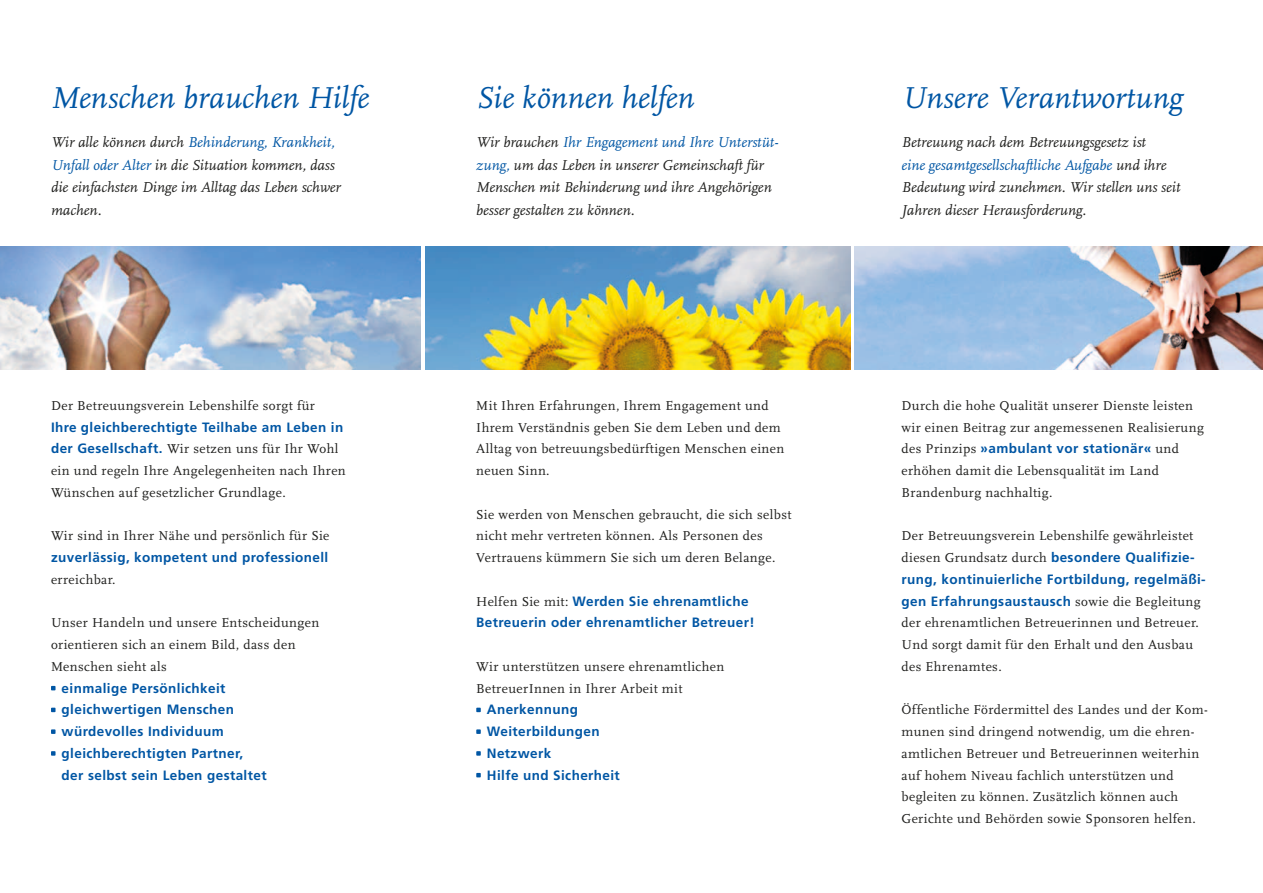
<style>
.page{position:relative;width:1263px;height:893px;background:#fff}
.page>*{position:absolute;margin:0;border:0;box-sizing:border-box;transform-origin:0 0}
.t1{font:italic 31.5px "Scala";color:#0056a4}
.t2{font:italic 15px/22.5px "Scala";color:#1d1d1b}
.t3{font:13.5px/21.8px "Scala";letter-spacing:.03em;color:#1d1d1b}
.t4{font:700 13.5px/21.8px "Frutiger";letter-spacing:.03em;color:#0056a4}
.s1{color:#0056a4}
.s2{font-family:"Frutiger";font-weight:700;color:#0056a4}
.s3{font-family:"Scala";font-weight:400;color:#1d1d1b}
</style>
<div class="page">
<svg style="left:51px;top:686px;width:5px;height:4px"></svg>
<svg style="left:51px;top:708px;width:5px;height:4px"></svg>
<svg style="left:51px;top:729px;width:5px;height:5px"></svg>
<svg style="left:51px;top:751px;width:5px;height:5px"></svg>
<svg style="left:476px;top:708px;width:5px;height:4px"></svg>
<svg style="left:476px;top:729px;width:5px;height:5px"></svg>
<svg style="left:476px;top:751px;width:5px;height:5px"></svg>
<svg style="left:476px;top:773px;width:5px;height:4px"></svg>
<img style="left:0;top:247px;width:421px;height:123px">
<img style="left:425px;top:247px;width:425px;height:123px">
<img style="left:855px;top:247px;width:408px;height:123px">
<h1 class="t1" style="left:51px;top:82px;width:320px">Menschen brauchen Hilfe</h1>
<h1 class="t1" style="left:476px;top:82px;width:220px">Sie können helfen</h1>
<h1 class="t1" style="left:901px;top:82px;width:283px">Unsere Verantwortung</h1>
<p class="t2" style="left:51px;top:132px;width:291px">Wir alle können durch <span class="s1">Behinderung, Krankheit, Unfall oder Alter</span> in die Situation kommen, dass die einfachsten Dinge im Alltag das Leben schwer machen.</p>
<p class="t2" style="left:476px;top:132px;width:304px">Wir brauchen <span class="s1">Ihr Engagement und Ihre Unterstüt&shy;zung,</span> um das Leben in unserer Gemeinschaft für Menschen mit Behinderung und ihre Angehörigen besser gestalten zu können.</p>
<p class="t2" style="left:901px;top:132px;width:280px">Betreuung nach dem Betreuungsgesetz ist<br><span class="s1">eine gesamtgesellschaftliche Aufgabe</span> und ihre Bedeutung wird zunehmen. Wir stellen uns seit Jahren dieser Herausforderung.</p>
<p class="t3" style="left:51px;top:395px;width:265px">Der Betreuungsverein Lebenshilfe sorgt für</p>
<p class="t4" style="left:51px;top:416px;width:294px">Ihre gleichberechtigte Teilhabe am Leben in</p>
<p class="t3" style="left:51px;top:438px;width:296px"><span class="s2">der Gesellschaft.</span> Wir setzen uns für Ihr Wohl ein und regeln Ihre Angelegenheiten nach Ihren<br>Wünschen auf gesetzlicher Grundlage.</p>
<p class="t3" style="left:51px;top:525px;width:280px">Wir sind in Ihrer Nähe und persönlich für Sie</p>
<p class="t4" style="left:51px;top:546px;width:279px">zuverlässig, kompetent und professionell</p>
<p class="t3" style="left:51px;top:569px;width:66px">erreichbar.</p>
<p class="t3" style="left:51px;top:612px;width:270px">Unser Handeln und unsere Entscheidungen orientieren sich an einem Bild, dass den<br>Menschen sieht als</p>
<p class="t4" style="left:62px;top:677px;width:206px">einmalige Persönlichkeit gleichwertigen Menschen würdevolles Individuum gleichberechtigten Partner, der selbst sein Leben gestaltet</p>
<p class="t3" style="left:476px;top:395px;width:309px">Mit Ihren Erfahrungen, Ihrem Engagement und Ihrem Verständnis geben Sie dem Leben und dem Alltag von betreuungsbedürftigen Menschen einen neuen Sinn.</p>
<p class="t3" style="left:476px;top:503px;width:317px">Sie werden von Menschen gebraucht, die sich selbst nicht mehr vertreten können. Als Personen des<br>Vertrauens kümmern Sie sich um deren Belange.</p>
<p class="t4" style="left:476px;top:590px;width:280px"><span class="s3">Helfen Sie mit:</span> Werden Sie ehrenamtliche<br>Betreuerin oder ehrenamtlicher Betreuer!</p>
<p class="t3" style="left:476px;top:656px;width:250px">Wir unterstützen unsere ehrenamtlichen<br>BetreuerInnen in Ihrer Arbeit mit</p>
<p class="t4" style="left:487px;top:699px;width:134px">Anerkennung<br>Weiterbildungen<br>Netzwerk<br>Hilfe und Sicherheit</p>
<p class="t3" style="left:901px;top:395px;width:304px">Durch die hohe Qualität unserer Dienste leisten wir einen Beitrag zur angemessenen Realisierung</p>
<p class="t4" style="left:901px;top:438px;width:279px"><span class="s3">des Prinzips</span> »ambulant vor stationär« <span class="s3">und</span></p>
<p class="t3" style="left:901px;top:460px;width:259px">erhöhen damit die Lebensqualität im Land<br>Brandenburg nachhaltig.</p>
<p class="t3" style="left:901px;top:525px;width:295px">Der Betreuungsverein Lebenshilfe gewährleistet diesen Grundsatz durch <span class="s2">besondere Qualifizie-</span></p>
<p class="t4" style="left:901px;top:568px;width:306px">rung, kontinuierliche Fortbildung, regelmäßi&shy;gen Erfahrungsaustausch <span class="s3">sowie die Begleitung</span></p>
<p class="t3" style="left:901px;top:612px;width:299px">der ehrenamtlichen Betreuerinnen und Betreuer.<br>Und sorgt damit für den Erhalt und den Ausbau des Ehrenamtes.</p>
<p class="t3" style="left:901px;top:699px;width:308px">Öffentliche Fördermittel des Landes und der Kom&shy;munen sind dringend notwendig, um die ehren&shy;amtlichen Betreuer und Betreuerinnen weiterhin auf hohem Niveau fachlich unterstützen und begleiten zu können. Zusätzlich können auch Gerichte und Behörden sowie Sponsoren helfen.</p>
</div>
